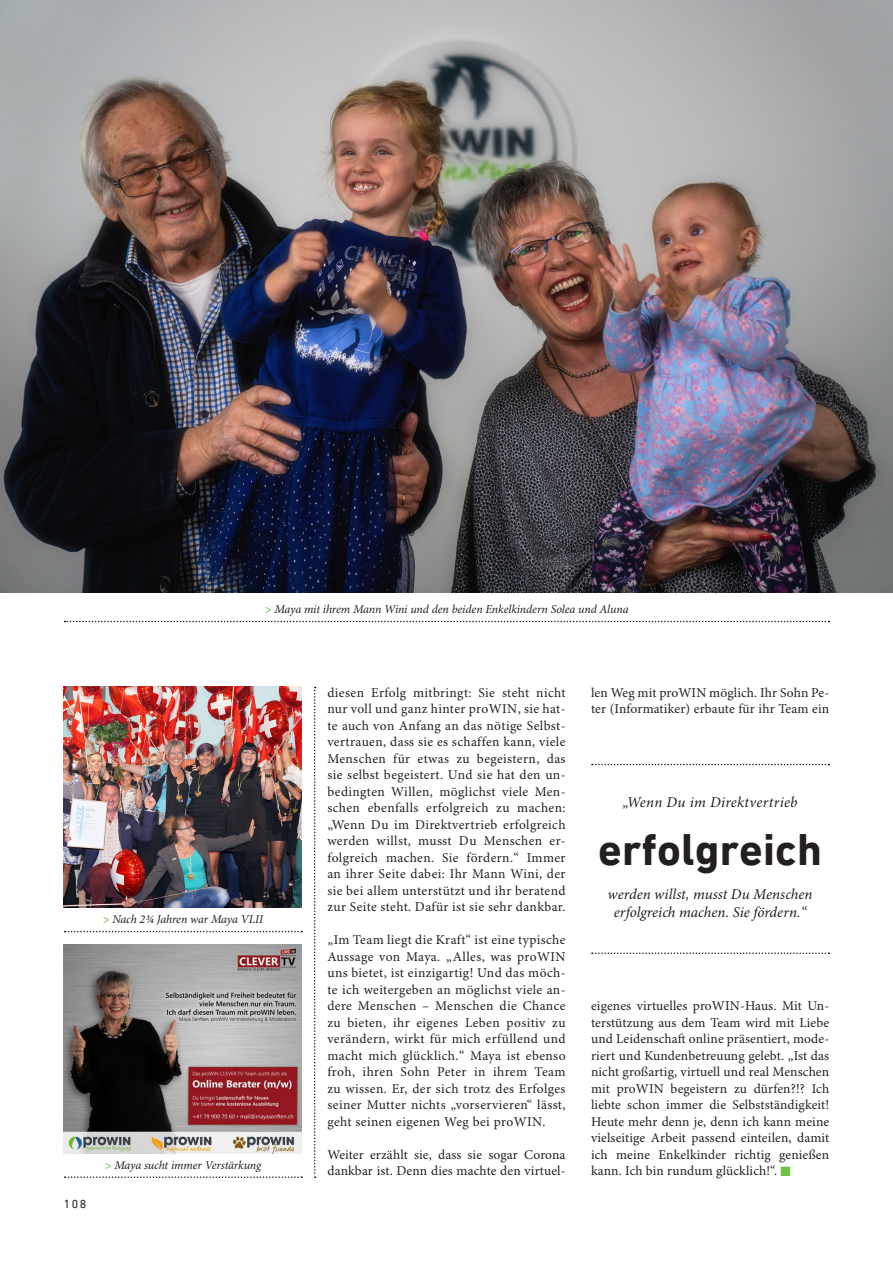
<style>
.page{position:relative;width:893px;height:1263px;background:#fff}
.page>*{position:absolute;margin:0;border:0;box-sizing:border-box;transform-origin:0 0}
.t1{font:700 45px "DIN Next LT Pro";letter-spacing:.005em;color:#231f20}
.t2{font:italic 15px/18px "Minion Pro";letter-spacing:.005em;color:#231f20;text-align:center}
.t3{font:13.5px/16.5px "Minion Pro";letter-spacing:.01em;color:#231f20;text-align:justify}
.t4{font:italic 12px "Minion Pro";letter-spacing:-.01em;color:#231f20}
.t5{font:12px "DIN Next LT Pro";color:#231f20}
.s1{font-weight:700;color:#71bf44}
.s2{color:#71bf44}
</style>
<div class="page">
<img style="left:0;top:0;width:893px;height:592px">
<svg style="left:592px;top:952px;width:237px;height:2px"></svg>
<svg style="left:592px;top:764px;width:237px;height:1px"></svg>
<svg style="left:65px;top:931px;width:237px;height:1px"></svg>
<svg style="left:65px;top:1176px;width:237px;height:2px"></svg>
<svg style="left:65px;top:621px;width:764px;height:1px"></svg>
<img style="left:64px;top:687px;width:238px;height:220px">
<img style="left:64px;top:945px;width:238px;height:208px">
<svg style="left:314px;top:687px;width:2px;height:491px"></svg>
<p class="t4" style="left:264px;top:602px;width:366px"><span class="s1">&gt;</span> Maya mit ihrem Mann Wini und den beiden Enkelkindern Solea und Aluna</p>
<p class="t4" style="left:102px;top:912px;width:162px"><span class="s1">&gt;</span> Nach 2¾ Jahren war Maya VLII</p>
<p class="t5" style="left:64px;top:1197px;width:24px">108</p>
<p class="t4" style="left:104px;top:1158px;width:158px"><span class="s1">&gt;</span> Maya sucht immer Verstärkung</p>
<p class="t3" style="left:327px;top:684px;width:240px">diesen Erfolg mitbringt: Sie steht nicht nur voll und ganz hinter proWIN, sie hat&shy;te auch von Anfang an das nötige Selbst&shy;vertrauen, dass sie es schaffen kann, viele Menschen für etwas zu begeistern, das sie selbst begeistert. Und sie hat den un&shy;bedingten Willen, möglichst viele Men&shy;schen ebenfalls erfolgreich zu machen: „Wenn Du im Direktvertrieb erfolgreich werden willst, musst Du Menschen er&shy;folgreich machen. Sie fördern.“ Immer an ihrer Seite dabei: Ihr Mann Wini, der sie bei allem unterstützt und ihr beratend zur Seite steht. Dafür ist sie sehr dankbar.</p>
<p class="t3" style="left:327px;top:932px;width:240px">„Im Team liegt die Kraft“ ist eine typische Aussage von Maya. „Alles, was proWIN uns bietet, ist einzigartig! Und das möch&shy;te ich weitergeben an möglichst viele an&shy;dere Menschen – Menschen die Chance zu bieten, ihr eigenes Leben positiv zu verändern, wirkt für mich erfüllend und macht mich glücklich.“ Maya ist ebenso froh, ihren Sohn Peter in ihrem Team zu wissen. Er, der sich trotz des Erfolges seiner Mutter nichts „vorservieren“ lässt, geht seinen eigenen Weg bei proWIN.</p>
<p class="t3" style="left:327px;top:1146px;width:240px">Weiter erzählt sie, dass sie sogar Corona dankbar ist. Denn dies machte den virtuel-</p>
<p class="t3" style="left:591px;top:684px;width:240px">len Weg mit proWIN möglich. Ihr Sohn Pe&shy;ter (Informatiker) erbaute für ihr Team ein</p>
<p class="t2" style="left:623px;top:794px;width:176px">„Wenn Du im Direktvertrieb</p>
<p class="t1" style="left:598px;top:823px;width:225px">erfolgreich</p>
<p class="t2" style="left:608px;top:886px;width:206px">werden willst, musst Du Menschen erfolgreich machen. Sie fördern.“</p>
<p class="t3" style="left:591px;top:998px;width:240px">eigenes virtuelles proWIN-Haus. Mit Un&shy;terstützung aus dem Team wird mit Liebe und Leidenschaft online präsentiert, mode&shy;riert und Kundenbetreuung gelebt. „Ist das nicht großartig, virtuell und real Menschen mit proWIN begeistern zu dürfen?!? Ich liebte schon immer die Selbstständigkeit!<br>Heute mehr denn je, denn ich kann meine vielseitige Arbeit passend einteilen, damit ich meine Enkelkinder richtig genießen kann. Ich bin rundum glücklich!“. <span class="s2">■</span></p>
</div>
